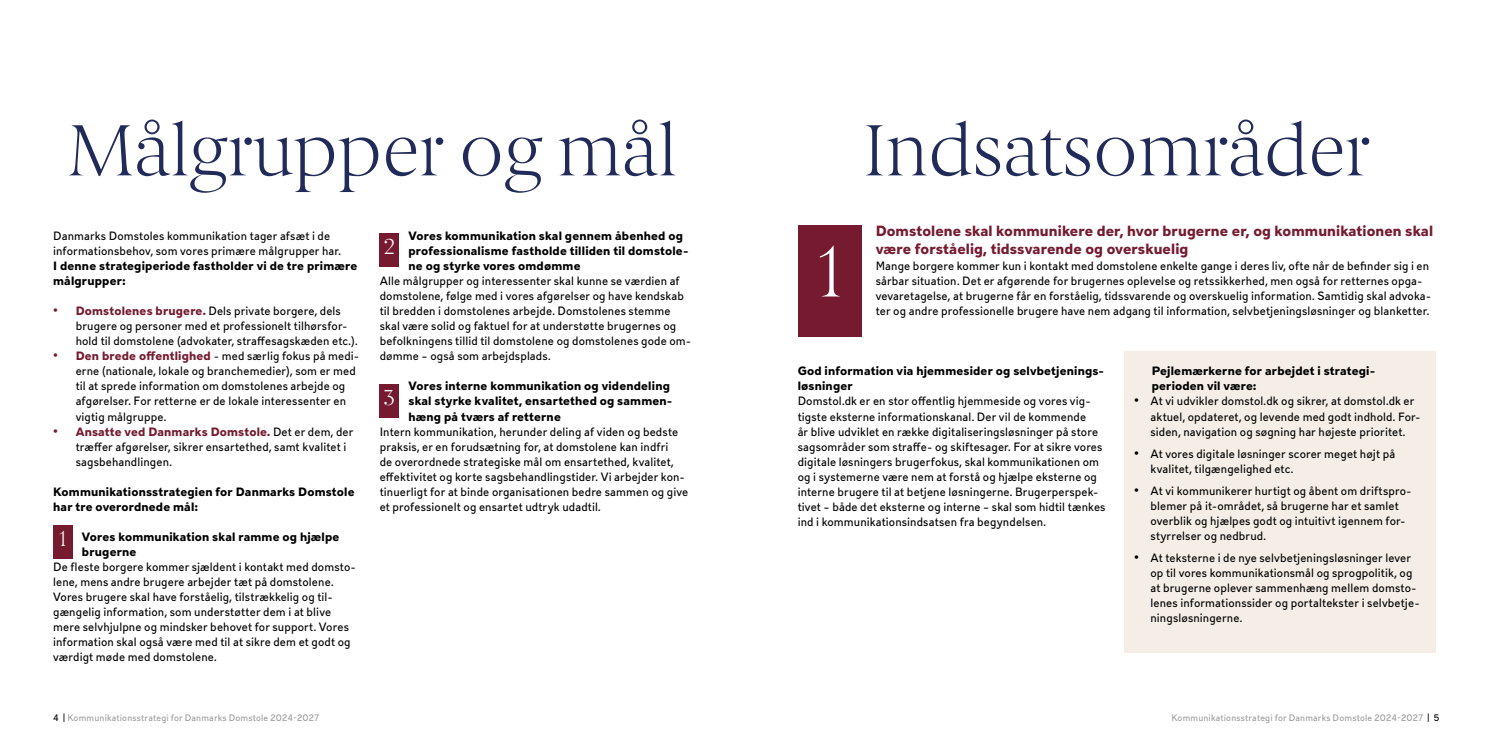
<style>
.page{position:relative;width:1489px;height:745px;background:#fff}
.page>*{position:absolute;margin:0;border:0;box-sizing:border-box;transform-origin:0 0}
.t1{font:300 72.5px "Berlingske Serif";color:#212b59}
.t2{font:300 72.5px "Berlingske Serif";color:#fff}
.t3{font:300 21.75px "Berlingske Serif";color:#fff}
.t4{font:700 13.75px/17.5px "DS737";letter-spacing:.005em;color:#751a2f}
.t5{font:11.25px/15px "DS737";letter-spacing:.01em;color:#000}
.t6{font:700 11.25px/15px "DS737";letter-spacing:.015em;color:#000}
.t7{font:700 11.25px "DS737";letter-spacing:.015em;color:#751a2f}
.t8{font:8.75px "DS737";letter-spacing:.02em;color:#9d9d9c}
.s1{font-family:"Arial";font-size:13.75px;color:#751a2f}
.s2{font-weight:700;color:#751a2f}
.s3{font-family:"Berlingske Serif";font-weight:300;font-size:21.75px;color:#fff}
.s4{font-family:"Arial";font-weight:400;font-size:13.75px}
.s5{font-weight:400;color:#000}
.s6{font-family:"Arial";font-size:13.75px}
.s7{color:#000}
</style>
<div class="page">
<div style="left:380px;top:384px;width:19px;height:33px;background:#751a2f"></div>
<div style="left:380px;top:232px;width:19px;height:34px;background:#751a2f"></div>
<div style="left:53px;top:524px;width:19px;height:34px;background:#751a2f"></div>
<div style="left:1124px;top:351px;width:311px;height:301px;background:#f4eee7"></div>
<div style="left:797px;top:225px;width:64px;height:112px;background:#751a2f"></div>
<h2 class="t1" style="left:68px;top:103px;width:610px">Målgrupper og mål</h2>
<p class="t5" style="left:53px;top:227px;width:278px">Danmarks Domstoles kommunikation tager afsæt i de</p>
<p class="t6" style="left:408px;top:227px;width:276px">Vores kommunikation skal gennem åbenhed og</p>
<p class="t3" style="left:383px;top:232px;width:14px">2</p>
<p class="t5" style="left:53px;top:242px;width:289px">informationsbehov, som vores primære målgrupper har.</p>
<p class="t6" style="left:408px;top:242px;width:281px">professionalisme fastholde tilliden til domstole-</p>
<p class="t6" style="left:53px;top:257px;width:306px">I denne strategiperiode fastholder vi de tre primære</p>
<p class="t6" style="left:408px;top:257px;width:173px">ne og styrke vores omdømme</p>
<p class="t6" style="left:53px;top:272px;width:74px">målgrupper:</p>
<p class="t5" style="left:380px;top:272px;width:306px">Alle målgrupper og interessenter skal kunne se værdien af domstolene, følge med i vores afgørelser og have kendskab</p>
<p class="t5" style="left:53px;top:302px;width:289px"><span class="s1">•</span> <span class="s2">Domstolenes brugere.</span> Dels private borgere, dels</p>
<p class="t5" style="left:380px;top:302px;width:292px">til bredden i domstolenes arbejde. Domstolenes stemme</p>
<p class="t5" style="left:76px;top:317px;width:273px">brugere og personer med et professionelt tilhørsfor-</p>
<p class="t5" style="left:380px;top:317px;width:298px">skal være solid og faktuel for at understøtte brugernes og</p>
<p class="t5" style="left:76px;top:332px;width:283px">hold til domstolene (advokater, straffesagskæden etc.).</p>
<p class="t5" style="left:380px;top:332px;width:313px">befolkningens tillid til domstolene og domstolenes gode om-</p>
<p class="t5" style="left:53px;top:347px;width:307px"><span class="s1">•</span> <span class="s2">Den brede offentlighed</span> - med særlig fokus på medi-</p>
<p class="t5" style="left:380px;top:347px;width:172px">dømme – også som arbejdsplads.</p>
<p class="t5" style="left:76px;top:362px;width:281px">erne (nationale, lokale og branchemedier), som er med til at sprede information om domstolenes arbejde og</p>
<p class="t6" style="left:408px;top:377px;width:263px">Vores interne kommunikation og videndeling</p>
<p class="t5" style="left:76px;top:392px;width:272px">afgørelser. For retterne er de lokale interessenter en</p>
<p class="t6" style="left:383px;top:392px;width:291px"><span class="s3">3</span> skal styrke kvalitet, ensartethed og sammen-</p>
<p class="t5" style="left:76px;top:407px;width:92px">vigtig målgruppe.</p>
<p class="t6" style="left:408px;top:407px;width:154px">hæng på tværs af retterne</p>
<p class="t7" style="left:53px;top:421px;width:302px"><span class="s4">•</span> Ansatte ved Danmarks Domstole. <span class="s5">Det er dem, der</span></p>
<p class="t5" style="left:380px;top:422px;width:300px">Intern kommunikation, herunder deling af viden og bedste</p>
<p class="t5" style="left:76px;top:437px;width:272px">træffer afgørelser, sikrer ensartethed, samt kvalitet i</p>
<p class="t5" style="left:380px;top:437px;width:290px">praksis, er en forudsætning for, at domstolene kan indfri</p>
<p class="t5" style="left:76px;top:452px;width:98px">sagsbehandlingen.</p>
<p class="t5" style="left:380px;top:452px;width:307px">de overordnede strategiske mål om ensartethed, kvalitet, effektivitet og korte sagsbehandlingstider. Vi arbejder kon-</p>
<p class="t6" style="left:53px;top:482px;width:303px">Kommunikationsstrategien for Danmarks Domstole</p>
<p class="t5" style="left:380px;top:482px;width:310px">tinuerligt for at binde organisationen bedre sammen og give</p>
<p class="t6" style="left:53px;top:497px;width:146px">har tre overordnede mål:</p>
<p class="t5" style="left:380px;top:497px;width:222px">et professionelt og ensartet udtryk udadtil.</p>
<p class="t6" style="left:82px;top:527px;width:259px;text-indent:-25px"><span class="s3">1</span> Vores kommunikation skal ramme og hjælpe brugerne</p>
<p class="t5" style="left:53px;top:557px;width:304px">De fleste borgere kommer sjældent i kontakt med domsto&shy;lene, mens andre brugere arbejder tæt på domstolene.<br>Vores brugere skal have forståelig, tilstrækkelig og til&shy;gængelig information, som understøtter dem i at blive mere selvhjulpne og mindsker behovet for support. Vores information skal også være med til at sikre dem et godt og værdigt møde med domstolene.</p>
<p class="t2" style="left:808px;top:224px;width:43px">1</p>
<p class="t1" style="left:863px;top:103px;width:507px">Indsatsområder</p>
<h3 class="t4" style="left:875px;top:220px;width:559px">Domstolene skal kommunikere der, hvor brugerne er, og kommunikationen skal være forståelig, tidssvarende og overskuelig</h3>
<p class="t5" style="left:875px;top:257px;width:557px">Mange borgere kommer kun i kontakt med domstolene enkelte gange i deres liv, ofte når de befinder sig i en sårbar situation. Det er afgørende for brugernes oplevelse og retssikkerhed, men også for retternes opga&shy;vevaretagelse, at brugerne får en forståelig, tidssvarende og overskuelig information. Samtidig skal advoka&shy;ter og andre professionelle brugere have nem adgang til information, selvbetjeningsløsninger og blanketter.</p>
<p class="t6" style="left:797px;top:362px;width:308px">God information via hjemmesider og selvbetjenings-</p>
<p class="t6" style="left:1151px;top:362px;width:225px">Pejlemærkerne for arbejdet i strategi-</p>
<p class="t6" style="left:797px;top:377px;width:57px">løsninger</p>
<p class="t6" style="left:1151px;top:377px;width:106px">perioden vil være:</p>
<p class="t5" style="left:797px;top:392px;width:294px">Domstol.dk er en stor offentlig hjemmeside og vores vig-</p>
<p class="t5" style="left:1134px;top:392px;width:282px"><span class="s6">•</span> At vi udvikler domstol.dk og sikrer, at domstol.dk er</p>
<p class="t5" style="left:797px;top:407px;width:290px">tigste eksterne informationskanal. Der vil de kommende</p>
<p class="t5" style="left:1150px;top:407px;width:271px">aktuel, opdateret, og levende med godt indhold. For-</p>
<p class="t5" style="left:797px;top:422px;width:302px">år blive udviklet en række digitaliseringsløsninger på store</p>
<p class="t5" style="left:1150px;top:422px;width:256px">siden, navigation og søgning har højeste prioritet.</p>
<p class="t5" style="left:797px;top:437px;width:306px">sagsområder som straffe- og skiftesager. For at sikre vores</p>
<p class="t5" style="left:1134px;top:444px;width:262px"><span class="s6">•</span> At vores digitale løsninger scorer meget højt på</p>
<p class="t5" style="left:797px;top:452px;width:303px">digitale løsningers brugerfokus, skal kommunikationen om</p>
<p class="t5" style="left:1150px;top:459px;width:144px">kvalitet, tilgængelighed etc.</p>
<p class="t5" style="left:797px;top:467px;width:302px">og i systemerne være nem at forstå og hjælpe eksterne og interne brugere til at betjene løsningerne. Brugerperspek-</p>
<p class="t5" style="left:1134px;top:481px;width:279px"><span class="s6">•</span> At vi kommunikerer hurtigt og åbent om driftspro-</p>
<p class="t5" style="left:797px;top:497px;width:309px">tivet – både det eksterne og interne – skal som hidtil tænkes</p>
<p class="t5" style="left:1150px;top:496px;width:250px">blemer på it-området, så brugerne har et samlet</p>
<p class="t5" style="left:797px;top:512px;width:250px">ind i kommunikationsindsatsen fra begyndelsen.</p>
<p class="t5" style="left:1150px;top:511px;width:257px">overblik og hjælpes godt og intuitivt igennem for&shy;styrrelser og nedbrud.</p>
<p class="t5" style="left:1150px;top:548px;width:271px;text-indent:-16px"><span class="s6">•</span> At teksterne i de nye selvbetjeningsløsninger lever op til vores kommunikationsmål og sprogpolitik, og at brugerne oplever sammenhæng mellem domsto&shy;lenes informationssider og portaltekster i selvbetje&shy;ningsløsningerne.</p>
<p class="t8" style="left:53px;top:710px;width:267px"><span class="s7">4 |</span> Kommunikationsstrategi for Danmarks Domstole 2024-2027</p>
<p class="t8" style="left:1171px;top:710px;width:269px">Kommunikationsstrategi for Danmarks Domstole 2024-2027 <span class="s7">| 5</span></p>
</div>
